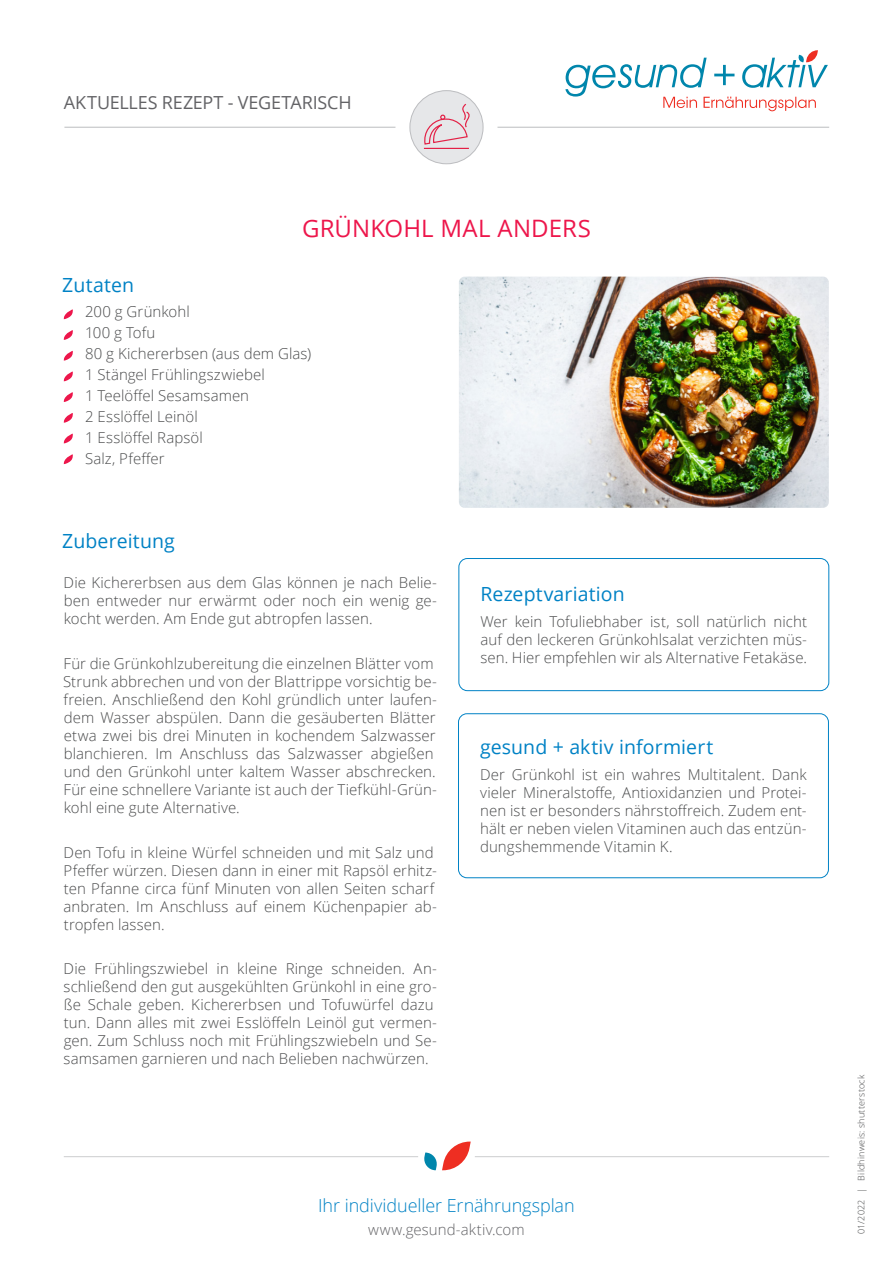
<style>
.page{position:relative;width:893px;height:1263px;background:#fff}
.page>*{position:absolute;margin:0;border:0;box-sizing:border-box;transform-origin:0 0}
.Haedline_-_16_pt_-_r{font:24px "Open Sans";letter-spacing:.005em;color:#ed164b}
.Headline_Blau_im_Kas{font:19.5px "Open Sans";letter-spacing:.005em;color:#0082c5}
.Fließtext_-_10_pt{font:19.5px "Open Sans";letter-spacing:.005em;color:#0082c5}
.Haedline_-_13_pt_-_b{font:19.5px "Open Sans";letter-spacing:.01em;color:#0082c5}
.Footer_-_12_pt_-_bla{font:300 18px "Open Sans";letter-spacing:-.005em;color:#0082c5}
.NL___Thema_-_grau{font:18px "Open Sans";letter-spacing:-.01em;color:#636366}
.Haedline_-_13_pt_-_b-2{font:300 15px/18px "Open Sans";letter-spacing:.005em;color:#4b4c4d}
.Fließtext_grau_im_Ka{font:300 15px/18px "Open Sans";letter-spacing:.005em;color:#4b4c4d;text-align:justify}
.Fließtext_-_10_pt-2{font:300 15px "Open Sans";letter-spacing:.005em;color:#4b4c4d}
.Footer_-_10_pt_-_gra{font:300 15px "Open Sans";letter-spacing:.01em;color:#636366}
.Datum__Seite__Bildqu{font:300 9px "Open Sans";letter-spacing:.025em;color:#4b4c4d}
</style>
<div class="page">
<div style="left:458px;top:558px;width:371px;height:133px;border:1px solid #0082c5;border-radius:9px"></div>
<hr style="left:64px;top:127px;width:765px;height:1px;background:#bcbdc0">
<div style="left:395px;top:76px;width:102px;height:102px;background:#fff;border-radius:50%"></div>
<hr style="left:64px;top:1156px;width:765px;height:1px;background:#cccdcf">
<div style="left:418px;top:1128px;width:57px;height:57px;background:#fff;border-radius:50%"></div>
<div style="left:410px;top:91px;width:73px;height:73px;background:#e6e7e9;border-radius:50%"></div>
<div style="left:410px;top:90px;width:73px;height:74px;border:1px solid #bcbdc0;border-radius:50%"></div>
<svg style="left:424px;top:103px;width:50px;height:42px"></svg>
<hr style="left:424px;top:148px;width:45px;height:1px;background:#e32146">
<img style="left:459px;top:277px;width:370px;height:231px">
<div style="left:458px;top:713px;width:371px;height:165px;border:1px solid #0082c5;border-radius:9px"></div>
<svg style="left:64px;top:330px;width:9px;height:10px"></svg>
<svg style="left:64px;top:309px;width:9px;height:10px"></svg>
<svg style="left:64px;top:351px;width:9px;height:10px"></svg>
<svg style="left:64px;top:371px;width:9px;height:10px"></svg>
<svg style="left:64px;top:392px;width:9px;height:10px"></svg>
<svg style="left:64px;top:413px;width:9px;height:10px"></svg>
<svg style="left:64px;top:433px;width:9px;height:10px"></svg>
<svg style="left:64px;top:454px;width:9px;height:10px"></svg>
<svg style="left:565px;top:50px;width:263px;height:61px"></svg>
<svg style="left:424px;top:1141px;width:47px;height:29px"></svg>
<p class="NL___Thema_-_grau" style="left:64px;top:90px;width:289px">AKTUELLES REZEPT - VEGETARISCH</p>
<p class="Haedline_-_16_pt_-_r" style="left:302px;top:212px;width:290px">GRÜNKOHL MAL ANDERS</p>
<p class="Haedline_-_13_pt_-_b" style="left:62px;top:271px;width:73px">Zutaten</p>
<p class="Fließtext_-_10_pt-2" style="left:85px;top:301px;width:106px">200 g Grünkohl</p>
<p class="Fließtext_-_10_pt-2" style="left:85px;top:322px;width:72px">100 g Tofu</p>
<p class="Fließtext_-_10_pt-2" style="left:85px;top:343px;width:228px">80 g Kichererbsen (aus dem Glas)</p>
<p class="Fließtext_-_10_pt-2" style="left:85px;top:364px;width:181px">1 Stängel Frühlingszwiebel</p>
<p class="Fließtext_-_10_pt-2" style="left:85px;top:385px;width:166px">1 Teelöffel Sesamsamen</p>
<p class="Fließtext_-_10_pt-2" style="left:85px;top:406px;width:114px">2 Esslöffel Leinöl</p>
<p class="Fließtext_-_10_pt-2" style="left:85px;top:427px;width:119px">1 Esslöffel Rapsöl</p>
<p class="Fließtext_-_10_pt-2" style="left:85px;top:448px;width:81px">Salz, Pfeffer</p>
<p class="Fließtext_-_10_pt" style="left:62px;top:528px;width:114px">Zubereitung</p>
<p class="Haedline_-_13_pt_-_b-2" style="left:64px;top:574px;width:375px;text-align:justify">Die Kichererbsen aus dem Glas können je nach Belie&shy;ben entweder nur erwärmt oder noch ein wenig ge&shy;kocht werden. Am Ende gut abtropfen lassen.</p>
<p class="Haedline_-_13_pt_-_b-2" style="left:63px;top:654px;width:375px">Für die Grünkohlzubereitung die einzelnen Blätter vom Strunk abbrechen und von der Blattrippe vorsichtig be&shy;freien. Anschließend den Kohl gründlich unter laufen&shy;dem Wasser abspülen. Dann die gesäuberten Blätter etwa zwei bis drei Minuten in kochendem Salzwasser blanchieren. Im Anschluss das Salzwasser abgießen und den Grünkohl unter kaltem Wasser abschrecken.<br>Für eine schnellere Variante ist auch der Tiefkühl-Grün&shy;kohl eine gute Alternative.</p>
<p class="Haedline_-_13_pt_-_b-2" style="left:64px;top:843px;width:375px">Den Tofu in kleine Würfel schneiden und mit Salz und Pfeffer würzen. Diesen dann in einer mit Rapsöl erhitz&shy;ten Pfanne circa fünf Minuten von allen Seiten scharf anbraten. Im Anschluss auf einem Küchenpapier ab&shy;tropfen lassen.</p>
<p class="Haedline_-_13_pt_-_b-2" style="left:64px;top:959px;width:375px">Die Frühlingszwiebel in kleine Ringe schneiden. An&shy;schließend den gut ausgekühlten Grünkohl in eine gro&shy;ße Schale geben. Kichererbsen und Tofuwürfel dazu tun. Dann alles mit zwei Esslöffeln Leinöl gut vermen&shy;gen. Zum Schluss noch mit Frühlingszwiebeln und Se&shy;samsamen garnieren und nach Belieben nachwürzen.</p>
<p class="Headline_Blau_im_Kas" style="left:480px;top:580px;width:146px">Rezeptvariation</p>
<p class="Fließtext_grau_im_Ka" style="left:480px;top:612px;width:328px">Wer kein Tofuliebhaber ist, soll natürlich nicht auf den leckeren Grünkohlsalat verzichten müs&shy;sen. Hier empfehlen wir als Alternative Fetakäse.</p>
<p class="Headline_Blau_im_Kas" style="left:480px;top:733px;width:235px">gesund + aktiv informiert</p>
<p class="Fließtext_grau_im_Ka" style="left:480px;top:766px;width:328px">Der Grünkohl ist ein wahres Multitalent. Dank vieler Mineralstoffe, Antioxidanzien und Protei&shy;nen ist er besonders nährstoffreich. Zudem ent&shy;hält er neben vielen Vitaminen auch das entzün&shy;dungshemmende Vitamin K.</p>
<p class="Footer_-_12_pt_-_bla" style="left:318px;top:1193px;width:258px">Ihr individueller Ernährungsplan</p>
<p class="Footer_-_10_pt_-_gra" style="left:368px;top:1219px;width:158px">www.gesund-aktiv.com</p>
<p class="Datum__Seite__Bildqu" style="left:855px;top:1234px;width:161px;rotate:-90deg">01/2022 | Bildhinweis: shutterstock</p>
</div>
